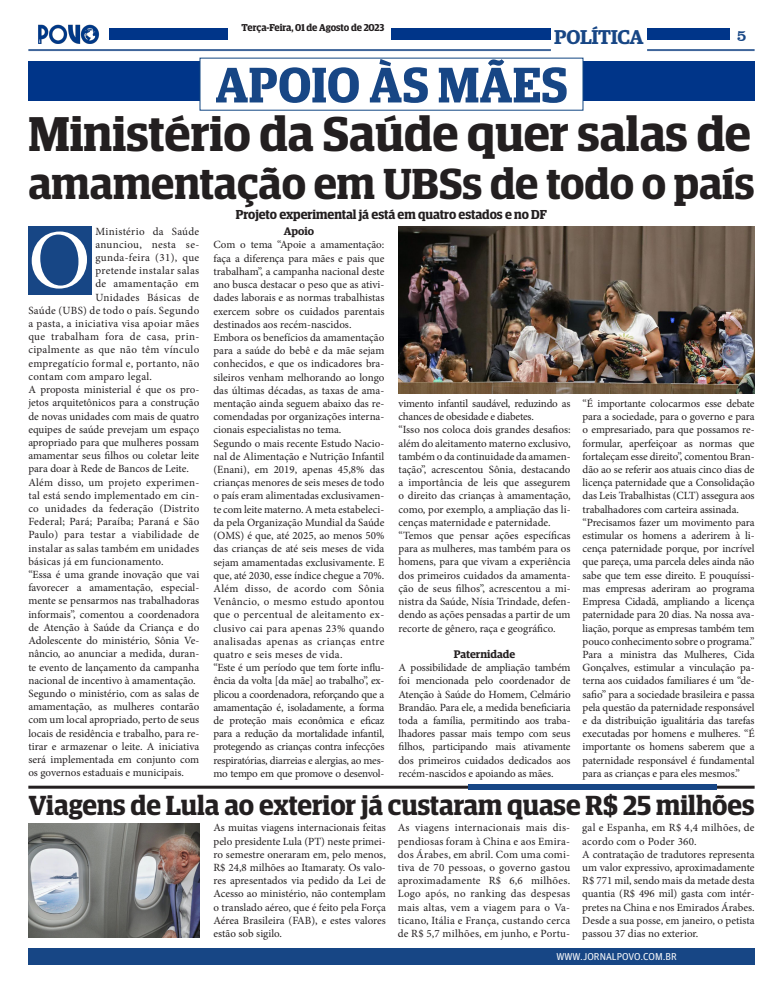
<style>
.page{position:relative;width:783px;height:993px;background:#fff}
.page>*{position:absolute;margin:0;border:0;box-sizing:border-box;transform-origin:0 0}
.t1{font:83.8px "Minion Pro";color:#fff}
.t2{font:600 50px "Guardian Egyptian Display";color:#174685}
.t3{font:600 48.8px "Guardian Egyptian Display";color:#231f20}
.t4{font:600 43.4px "Guardian Egyptian Display";color:#231f20}
.t5{font:600 27.6px "Guardian Egyptian Display";color:#231f20}
.t6{font:600 20px "Guardian Egyptian";letter-spacing:-.02em;color:#174685}
.t7{font:16px "Clarendon BT";color:#174685}
.t8{font:600 13px "Guardian Egyptian Display";letter-spacing:-.005em;color:#231f20}
.t9{font:11px/13.2px "Minion Pro";color:#231f20;text-align:justify}
.t10{font:11px "Minion Pro";letter-spacing:.03em;color:#231f20}
.t11{font:11px/13.2px "Minion Pro";letter-spacing:-.02em;color:#231f20}
.t12{font:11px/13.2px "Minion Pro";letter-spacing:.02em;color:#231f20}
.t13{font:11px "Minion Pro";letter-spacing:.025em;color:#231f20}
.t14{font:600 11px "Guardian Egyptian";color:#231f20}
.t15{font:600 10px "Guardian Egyptian Display";letter-spacing:-.005em;color:#231f20}
.t16{font:10px "Guardian Agate Sans G1 D Regular";color:#fff}
</style>
<div class="page">
<div style="left:28px;top:947px;width:726px;height:17px;background:#174685"></div>
<img style="left:38px;top:24px;width:62px;height:20px">
<div style="left:391px;top:28px;width:159px;height:12px;background:#003589"></div>
<div style="left:647px;top:28px;width:82px;height:12px;background:#003589"></div>
<hr style="left:647px;top:49px;width:107px;height:2px;background:#174685">
<hr style="left:28px;top:49px;width:522px;height:2px;background:#174685">
<div style="left:109px;top:28px;width:118px;height:12px;background:#003589"></div>
<div style="left:28px;top:61px;width:726px;height:40px;background:#003589"></div>
<div style="left:200px;top:58px;width:383px;height:52px;background:#fff"></div>
<hr style="left:28px;top:785px;width:726px;height:3px;background:#231f20">
<div style="left:468px;top:784px;width:248px;height:5px;background:#174685"></div>
<img style="left:398px;top:226px;width:356px;height:167px">
<div style="left:28px;top:226px;width:64px;height:69px;background:#174685"></div>
<img style="left:28px;top:823px;width:171px;height:114px">
<p class="t15" style="left:241px;top:22px;width:144px">Terça-Feira, 01 de Agosto de 2023</p>
<h3 class="t6" style="left:554px;top:22px;width:91px">POLÍTICA</h3>
<p class="t2" style="left:215px;top:58px;width:354px">APOIO ÀS MÃES</p>
<h3 class="t7" style="left:736px;top:25px;width:11px">5</h3>
<p class="t3" style="left:28px;top:108px;width:723px">Ministério da Saúde quer salas de</p>
<p class="t4" style="left:28px;top:160px;width:727px">amamentação em UBSs de todo o país</p>
<p class="t10" style="left:95px;top:223px;width:105px">Ministério da Saúde</p>
<p class="t10" style="left:95px;top:237px;width:105px">anunciou, nesta se-</p>
<p class="t10" style="left:95px;top:250px;width:105px">gunda-feira (31), que</p>
<p class="t10" style="left:95px;top:263px;width:105px">pretende instalar salas</p>
<p class="t10" style="left:95px;top:276px;width:105px">de amamentação em</p>
<p class="t10" style="left:95px;top:289px;width:105px">Unidades Básicas de</p>
<p class="t10" style="left:28px;top:303px;width:172px">Saúde (UBS) de todo o país. Segundo</p>
<p class="t10" style="left:28px;top:316px;width:172px">a pasta, a iniciativa visa apoiar mães</p>
<p class="t10" style="left:28px;top:329px;width:172px">que trabalham fora de casa, prin-</p>
<p class="t10" style="left:28px;top:342px;width:172px">cipalmente as que não têm vínculo</p>
<p class="t10" style="left:28px;top:355px;width:172px">empregatício formal e, portanto, não</p>
<p class="t13" style="left:28px;top:369px;width:125px">contam com amparo legal.</p>
<p class="t9" style="left:28px;top:383px;width:172px">A proposta ministerial é que os pro&shy;jetos arquitetônicos para a construção de novas unidades com mais de quatro equipes de saúde prevejam um espaço apropriado para que mulheres possam amamentar seus filhos ou coletar leite para doar à Rede de Bancos de Leite.</p>
<p class="t9" style="left:28px;top:475px;width:172px">Além disso, um projeto experimen&shy;tal está sendo implementado em cin&shy;co unidades da federação (Distrito Federal; Pará; Paraíba; Paraná e São Paulo) para testar a viabilidade de instalar as salas também em unidades básicas já em funcionamento.</p>
<p class="t9" style="left:28px;top:567px;width:172px">“Essa é uma grande inovação que vai favorecer a amamentação, especial&shy;mente se pensarmos nas trabalhadoras informais”, comentou a coordenadora de Atenção à Saúde da Criança e do Adolescente do ministério, Sônia Ve&shy;nâncio, ao anunciar a medida, duran&shy;te evento de lançamento da campanha nacional de incentivo à amamentação.</p>
<p class="t9" style="left:28px;top:686px;width:172px">Segundo o ministério, com as salas de amamentação, as mulheres contarão com um local apropriado, perto de seus locais de residência e trabalho, para re&shy;tirar e armazenar o leite. A iniciativa será implementada em conjunto com os governos estaduais e municipais.</p>
<p class="t1" style="left:28px;top:204px;width:64px">O</p>
<p class="t8" style="left:236px;top:207px;width:313px">Projeto experimental já está em quatro estados e no DF</p>
<p class="t14" style="left:284px;top:223px;width:32px">Apoio</p>
<p class="t9" style="left:213px;top:238px;width:172px">Com o tema “Apoie a amamentação: faça a diferença para mães e pais que trabalham”, a campanha nacional deste ano busca destacar o peso que as ativi&shy;dades laborais e as normas trabalhistas exercem sobre os cuidados parentais destinados aos recém-nascidos.</p>
<p class="t9" style="left:213px;top:331px;width:172px">Embora os benefícios da amamentação para a saúde do bebê e da mãe sejam conhecidos, e que os indicadores bra&shy;sileiros venham melhorando ao longo das últimas décadas, as taxas de ama&shy;mentação ainda seguem abaixo das re&shy;comendadas por organizações interna&shy;cionais especialistas no tema.</p>
<p class="t9" style="left:213px;top:436px;width:172px">Segundo o mais recente Estudo Nacio&shy;nal de Alimentação e Nutrição Infantil (Enani), em 2019, apenas 45,8% das crianças menores de seis meses de todo o país eram alimentadas exclusivamen&shy;te com leite materno. A meta estabeleci&shy;da pela Organização Mundial da Saúde (OMS) é que, até 2025, ao menos 50% das crianças de até seis meses de vida sejam amamentadas exclusivamente. E que, até 2030, esse índice chegue a 70%.</p>
<p class="t9" style="left:213px;top:581px;width:172px">Além disso, de acordo com Sônia Venâncio, o mesmo estudo apontou que o percentual de aleitamento ex&shy;clusivo cai para apenas 23% quando analisadas apenas as crianças entre quatro e seis meses de vida.</p>
<p class="t9" style="left:213px;top:661px;width:172px">“Este é um período que tem forte influ&shy;ência da volta [da mãe] ao trabalho”, ex&shy;plicou a coordenadora, reforçando que a amamentação é, isoladamente, a forma de proteção mais econômica e eficaz para a redução da mortalidade infantil, protegendo as crianças contra infecções respiratórias, diarreias e alergias, ao mes&shy;mo tempo em que promove o desenvol-</p>
<p class="t11" style="left:398px;top:397px;width:173px">vimento infantil saudável, reduzindo as chances de obesidade e diabetes.</p>
<p class="t9" style="left:398px;top:423px;width:173px">“Isso nos coloca dois grandes desafios: além do aleitamento materno exclusivo, também o da continuidade da amamen&shy;tação”, acrescentou Sônia, destacando a importância de leis que assegurem o direito das crianças à amamentação, como, por exemplo, a ampliação das li&shy;cenças maternidade e paternidade.</p>
<p class="t9" style="left:398px;top:529px;width:173px">“Temos que pensar ações específicas para as mulheres, mas também para os homens, para que vivam a experiência dos primeiros cuidados da amamenta&shy;ção de seus filhos”, acrescentou a mi&shy;nistra da Saúde, Nísia Trindade, defen&shy;dendo as ações pensadas a partir de um recorte de gênero, raça e geográfico.</p>
<p class="t14" style="left:453px;top:645px;width:63px">Paternidade</p>
<p class="t9" style="left:398px;top:661px;width:173px">A possibilidade de ampliação também foi mencionada pelo coordenador de Atenção à Saúde do Homem, Celmário Brandão. Para ele, a medida beneficiaria toda a família, permitindo aos traba&shy;lhadores passar mais tempo com seus filhos, participando mais ativamente dos primeiros cuidados dedicados aos recém-nascidos e apoiando as mães.</p>
<p class="t9" style="left:582px;top:397px;width:173px">“É importante colocarmos esse debate para a sociedade, para o governo e para o empresariado, para que possamos re&shy;formular, aperfeiçoar as normas que fortaleçam esse direito”, comentou Bran&shy;dão ao se referir aos atuais cinco dias de licença paternidade que a Consolidação das Leis Trabalhistas (CLT) assegura aos trabalhadores com carteira assinada.</p>
<p class="t9" style="left:582px;top:515px;width:173px">“Precisamos fazer um movimento para estimular os homens a aderirem à li&shy;cença paternidade porque, por incrível que pareça, uma parcela deles ainda não sabe que tem esse direito. E pouquíssi&shy;mas empresas aderiram ao programa Empresa Cidadã, ampliando a licença paternidade para 20 dias. Na nossa ava&shy;liação, porque as empresas também tem pouco conhecimento sobre o programa.”</p>
<p class="t9" style="left:582px;top:647px;width:173px">Para a ministra das Mulheres, Cida Gonçalves, estimular a vinculação pa&shy;terna aos cuidados familiares é um “de&shy;safio” para a sociedade brasileira e passa pela questão da paternidade responsável e da distribuição igualitária das tarefas executadas por homens e mulheres. “É importante os homens saberem que a paternidade responsável é fundamental para as crianças e para eles mesmos.”</p>
<p class="t5" style="left:28px;top:790px;width:727px">Viagens de Lula ao exterior já custaram quase R$ 25 milhões</p>
<p class="t9" style="left:213px;top:821px;width:174px">As muitas viagens internacionais feitas pelo presidente Lula (PT) neste primei&shy;ro semestre oneraram em, pelo menos, R$ 24,8 milhões ao Itamaraty. Os valo&shy;res apresentados via pedido da Lei de Acesso ao ministério, não contemplam o translado aéreo, que é feito pela Força Aérea Brasileira (FAB), e estes valores estão sob sigilo.</p>
<p class="t9" style="left:398px;top:821px;width:174px">As viagens internacionais mais dis&shy;pendiosas foram à China e aos Emira&shy;dos Árabes, em abril. Com uma comi&shy;tiva de 70 pessoas, o governo gastou aproximadamente R$ 6,6 milhões.<br>Logo após, no ranking das despesas mais altas, vem a viagem para o Va&shy;ticano, Itália e França, custando cerca de R$ 5,7 milhões, em junho, e Portu-</p>
<p class="t12" style="left:582px;top:821px;width:174px">gal e Espanha, em R$ 4,4 milhões, de acordo com o Poder 360.</p>
<p class="t9" style="left:582px;top:847px;width:174px">A contratação de tradutores representa um valor expressivo, aproximadamente R$ 771 mil, sendo mais da metade desta quantia (R$ 496 mil) gasta com intér&shy;pretes na China e nos Emirados Árabes.</p>
<p class="t9" style="left:582px;top:913px;width:174px">Desde a sua posse, em janeiro, o petista passou 37 dias no exterior.</p>
<p class="t16" style="left:556px;top:949px;width:122px">WWW.JORNALPOVO.COM.BR</p>
</div>
